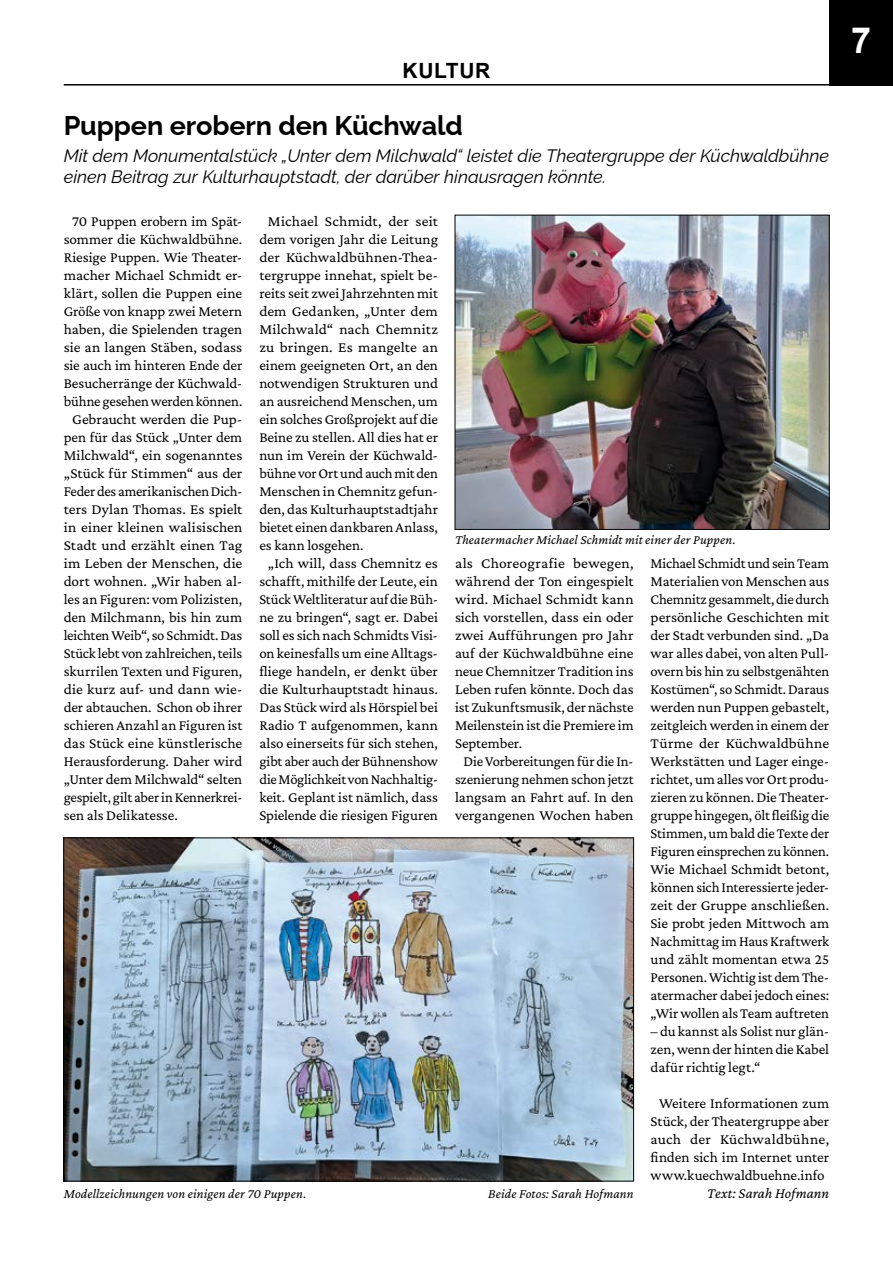
<style>
.page{position:relative;width:893px;height:1263px;background:#fff}
.page>*{position:absolute;margin:0;border:0;box-sizing:border-box;transform-origin:0 0}
.t1{font:700 36px "Arial";color:#fff}
.t2{font:100 27px "Raleway";letter-spacing:-.005em;color:#000}
.t3{font:700 21px "Arial";letter-spacing:.03em;color:#000}
.t4{font:italic 100 18px/21.6px "Raleway";letter-spacing:-.005em;color:#000}
.t5{font:15px/18px "Crimson Pro";color:#000;text-align:justify}
.t6{font:15px "Crimson Pro";letter-spacing:-.02em;color:#000}
.t7{font:italic 15px "Crimson Pro";letter-spacing:.005em;color:#000}
.t8{font:italic 13.5px "Crimson Pro";letter-spacing:.01em;color:#000}
.s1{font-size:33px}
</style>
<div class="page">
<div style="left:829px;top:0;width:64px;height:86px;background:#000"></div>
<hr style="left:64px;top:84px;width:765px;height:2px;background:#000">
<img style="left:457px;top:217px;width:370px;height:311px">
<div style="left:455px;top:215px;width:374px;height:315px;border:1px solid #000"></div>
<img style="left:66px;top:840px;width:566px;height:339px">
<h3 class="t3" style="left:403px;top:56px;width:89px">KULTUR</h3>
<h2 class="t2" style="left:64px;top:104px;width:401px">Puppen erobern den Küchwald</h2>
<p class="t4" style="left:64px;top:142px;width:767px">Mit dem Monumentalstück „Unter dem Milchwald“ leistet die Theatergruppe der Küchwaldbühne einen Beitrag zur Kulturhauptstadt, der darüber hinausragen könnte.</p>
<p class="t5" style="left:72px;top:212px;width:172px">70 Puppen erobern im Spät-</p>
<p class="t5" style="left:64px;top:230px;width:180px">sommer die Küchwaldbühne.</p>
<p class="t5" style="left:64px;top:248px;width:180px">Riesige Puppen. Wie Theater-</p>
<p class="t5" style="left:64px;top:266px;width:180px">macher Michael Schmidt er-</p>
<p class="t5" style="left:64px;top:284px;width:180px">klärt, sollen die Puppen eine</p>
<p class="t5" style="left:64px;top:302px;width:180px">Größe von knapp zwei Metern</p>
<p class="t5" style="left:64px;top:320px;width:180px">haben, die Spielenden tragen</p>
<p class="t5" style="left:64px;top:338px;width:180px">sie an langen Stäben, sodass</p>
<p class="t5" style="left:64px;top:356px;width:180px">sie auch im hinteren Ende der</p>
<p class="t5" style="left:64px;top:374px;width:180px">Besucherränge der Küchwald-</p>
<p class="t5" style="left:64px;top:392px;width:180px">bühne gesehen werden können.</p>
<p class="t5" style="left:72px;top:410px;width:172px">Gebraucht werden die Pup-</p>
<p class="t5" style="left:64px;top:428px;width:180px">pen für das Stück „Unter dem</p>
<p class="t5" style="left:64px;top:446px;width:180px">Milchwald“, ein sogenanntes</p>
<p class="t5" style="left:64px;top:464px;width:180px">„Stück für Stimmen“ aus der</p>
<p class="t5" style="left:64px;top:482px;width:180px">Feder des amerikanischen Dich-</p>
<p class="t5" style="left:64px;top:500px;width:180px">ters Dylan Thomas. Es spielt</p>
<p class="t5" style="left:64px;top:518px;width:180px">in einer kleinen walisischen</p>
<p class="t5" style="left:64px;top:536px;width:180px">Stadt und erzählt einen Tag</p>
<p class="t5" style="left:64px;top:554px;width:180px">im Leben der Menschen, die</p>
<p class="t5" style="left:64px;top:572px;width:180px">dort wohnen. „Wir haben al-</p>
<p class="t5" style="left:64px;top:590px;width:180px">les an Figuren: vom Polizisten,</p>
<p class="t5" style="left:64px;top:608px;width:180px">den Milchmann, bis hin zum</p>
<p class="t5" style="left:64px;top:626px;width:180px">leichten Weib“, so Schmidt. Das</p>
<p class="t5" style="left:64px;top:644px;width:180px">Stück lebt von zahlreichen, teils</p>
<p class="t5" style="left:64px;top:662px;width:180px">skurrilen Texten und Figuren,</p>
<p class="t5" style="left:64px;top:680px;width:180px">die kurz auf- und dann wie-</p>
<p class="t5" style="left:64px;top:698px;width:180px">der abtauchen. Schon ob ihrer</p>
<p class="t5" style="left:64px;top:716px;width:180px">schieren Anzahl an Figuren ist</p>
<p class="t5" style="left:64px;top:734px;width:180px">das Stück eine künstlerische</p>
<p class="t5" style="left:64px;top:752px;width:180px">Herausforderung. Daher wird</p>
<p class="t5" style="left:64px;top:770px;width:180px">„Unter dem Milchwald“ selten</p>
<p class="t5" style="left:64px;top:788px;width:180px">gespielt, gilt aber in Kennerkrei-</p>
<p class="t5" style="left:64px;top:806px;width:116px">sen als Delikatesse.</p>
<p class="t5" style="left:268px;top:212px;width:172px">Michael Schmidt, der seit</p>
<p class="t5" style="left:259px;top:230px;width:180px">dem vorigen Jahr die Leitung</p>
<p class="t5" style="left:259px;top:248px;width:180px">der Küchwaldbühnen-Thea-</p>
<p class="t5" style="left:259px;top:266px;width:180px">tergruppe innehat, spielt be-</p>
<p class="t5" style="left:259px;top:284px;width:180px">reits seit zwei Jahrzehnten mit</p>
<p class="t5" style="left:259px;top:302px;width:180px">dem Gedanken, „Unter dem</p>
<p class="t5" style="left:259px;top:320px;width:180px">Milchwald“ nach Chemnitz</p>
<p class="t5" style="left:259px;top:338px;width:180px">zu bringen. Es mangelte an</p>
<p class="t5" style="left:259px;top:356px;width:180px">einem geeigneten Ort, an den</p>
<p class="t5" style="left:259px;top:374px;width:180px">notwendigen Strukturen und</p>
<p class="t5" style="left:259px;top:392px;width:180px">an ausreichend Menschen, um</p>
<p class="t5" style="left:259px;top:410px;width:180px">ein solches Großprojekt auf die</p>
<p class="t5" style="left:259px;top:428px;width:180px">Beine zu stellen. All dies hat er</p>
<p class="t5" style="left:259px;top:446px;width:180px">nun im Verein der Küchwald-</p>
<p class="t5" style="left:259px;top:464px;width:180px">bühne vor Ort und auch mit den</p>
<p class="t5" style="left:259px;top:482px;width:180px">Menschen in Chemnitz gefun-</p>
<p class="t5" style="left:259px;top:500px;width:180px">den, das Kulturhauptstadtjahr</p>
<p class="t5" style="left:259px;top:518px;width:180px">bietet einen dankbaren Anlass,</p>
<p class="t5" style="left:259px;top:536px;width:106px">es kann losgehen.</p>
<p class="t5" style="left:268px;top:554px;width:172px">„Ich will, dass Chemnitz es</p>
<p class="t5" style="left:259px;top:572px;width:180px">schafft, mithilfe der Leute, ein</p>
<p class="t5" style="left:259px;top:590px;width:180px">Stück Weltliteratur auf die Büh-</p>
<p class="t5" style="left:259px;top:608px;width:180px">ne zu bringen“, sagt er. Dabei</p>
<p class="t5" style="left:259px;top:626px;width:180px">soll es sich nach Schmidts Visi-</p>
<p class="t5" style="left:259px;top:644px;width:180px">on keinesfalls um eine Alltags-</p>
<p class="t5" style="left:259px;top:662px;width:180px">fliege handeln, er denkt über</p>
<p class="t5" style="left:259px;top:680px;width:180px">die Kulturhauptstadt hinaus.</p>
<p class="t5" style="left:259px;top:698px;width:180px">Das Stück wird als Hörspiel bei</p>
<p class="t5" style="left:259px;top:716px;width:180px">Radio T aufgenommen, kann</p>
<p class="t5" style="left:259px;top:734px;width:180px">also einerseits für sich stehen,</p>
<p class="t5" style="left:259px;top:752px;width:180px">gibt aber auch der Bühnenshow</p>
<p class="t6" style="left:259px;top:769px;width:180px">die Möglichkeit von Nachhaltig-</p>
<p class="t5" style="left:259px;top:788px;width:180px">keit. Geplant ist nämlich, dass</p>
<p class="t5" style="left:259px;top:806px;width:180px">Spielende die riesigen Figuren</p>
<p class="t8" style="left:455px;top:531px;width:282px">Theatermacher Michael Schmidt mit einer der Puppen.</p>
<p class="t5" style="left:651px;top:554px;width:180px">Michael Schmidt und sein Team Materialien von Menschen aus Chemnitz gesammelt, die durch persönliche Geschichten mit der Stadt verbunden sind. „Da war alles dabei, von alten Pull&shy;overn bis hin zu selbstgenähten Kostümen“, so Schmidt. Daraus werden nun Puppen gebastelt, zeitgleich werden in einem der Türme der Küchwaldbühne Werkstätten und Lager einge&shy;richtet, um alles vor Ort produ&shy;zieren zu können. Die Theater&shy;gruppe hingegen, ölt fleißig die Stimmen, um bald die Texte der Figuren einsprechen zu können.<br>Wie Michael Schmidt betont, können sich Interessierte jeder&shy;zeit der Gruppe anschließen.<br>Sie probt jeden Mittwoch am Nachmittag im Haus Kraftwerk und zählt momentan etwa 25<br>Personen. Wichtig ist dem The&shy;atermacher dabei jedoch eines: „Wir wollen als Team auftreten</p>
<p class="t5" style="left:651px;top:1022px;width:180px">– du kannst als Solist nur glän&shy;zen, wenn der hinten die Kabel dafür richtig legt.“</p>
<p class="t5" style="left:651px;top:1094px;width:180px;text-align:center">Weitere Informationen zum<br>Stück, der Theatergruppe aber auch der Küchwaldbühne, finden sich im Internet unter www.kuechwaldbuehne.info</p>
<p class="t7" style="left:707px;top:1183px;width:123px">Text: Sarah Hofmann</p>
<p class="t5" style="left:455px;top:554px;width:180px">als Choreografie bewegen,</p>
<p class="t5" style="left:455px;top:572px;width:180px">während der Ton eingespielt</p>
<p class="t5" style="left:455px;top:590px;width:180px">wird. Michael Schmidt kann</p>
<p class="t5" style="left:455px;top:608px;width:180px">sich vorstellen, dass ein oder</p>
<p class="t5" style="left:455px;top:626px;width:180px">zwei Aufführungen pro Jahr</p>
<p class="t5" style="left:455px;top:644px;width:180px">auf der Küchwaldbühne eine</p>
<p class="t5" style="left:455px;top:662px;width:180px">neue Chemnitzer Tradition ins</p>
<p class="t5" style="left:455px;top:680px;width:180px">Leben rufen könnte. Doch das</p>
<p class="t5" style="left:455px;top:698px;width:180px">ist Zukunftsmusik, der nächste</p>
<p class="t5" style="left:455px;top:716px;width:180px">Meilenstein ist die Premiere im</p>
<p class="t5" style="left:455px;top:734px;width:69px">September.</p>
<p class="t5" style="left:463px;top:752px;width:172px">Die Vorbereitungen für die In-</p>
<p class="t5" style="left:455px;top:770px;width:180px">szenierung nehmen schon jetzt</p>
<p class="t5" style="left:455px;top:788px;width:180px">langsam an Fahrt auf. In den</p>
<p class="t5" style="left:455px;top:806px;width:180px">vergangenen Wochen haben</p>
<p class="t8" style="left:64px;top:1185px;width:244px">Modellzeichnungen von einigen der 70 Puppen.</p>
<p class="t8" style="left:488px;top:1185px;width:147px">Beide Fotos: Sarah Hofmann</p>
<h1 class="t1" style="left:851px;top:15px;width:25px">7<span class="s1">7</span></h1>
</div>
